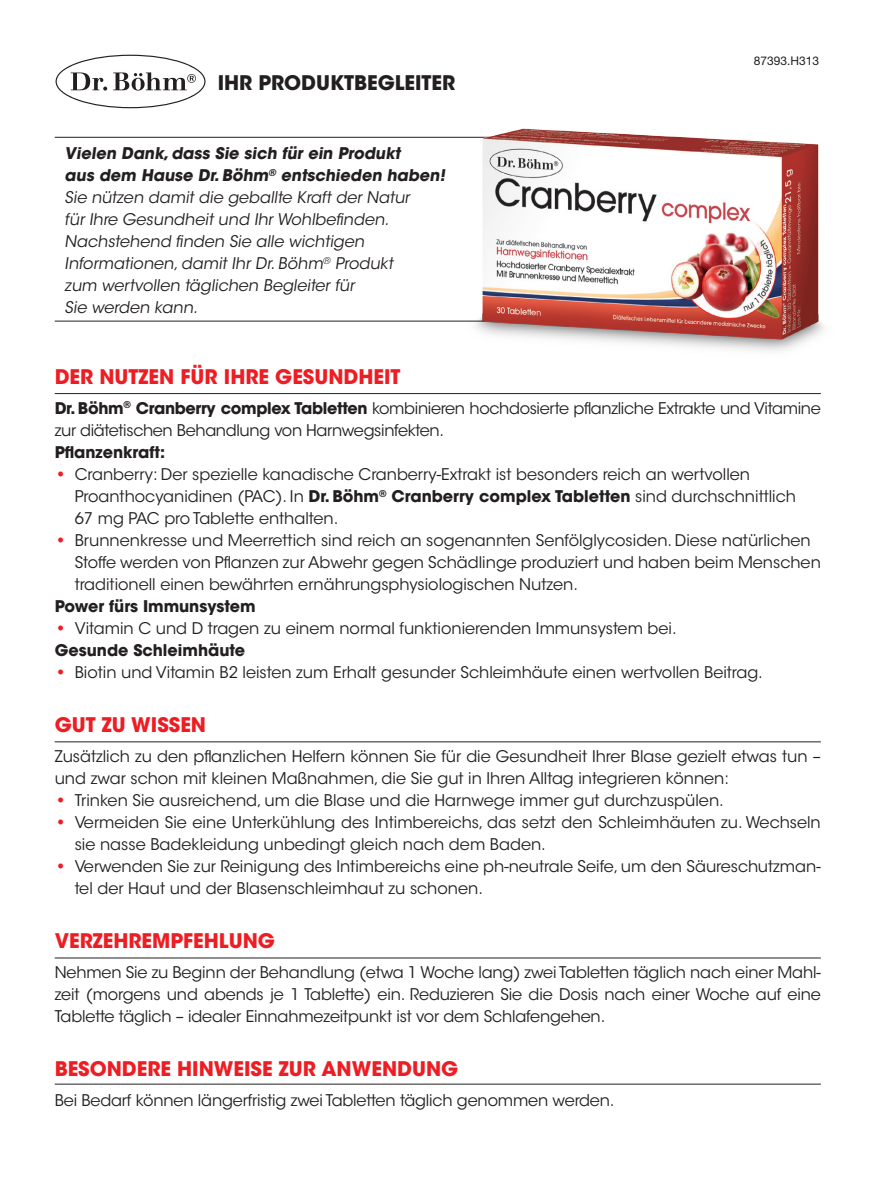
<style>
.page{position:relative;width:876px;height:1188px;background:#fff}
.page>*{position:absolute;margin:0;border:0;box-sizing:border-box;transform-origin:0 0}
.t1{font:700 20px "ITC Avant Garde Std";color:#ee1d23}
.t2{font:700 20px "ITC Avant Garde Std";color:#231f20}
.t3{font:16px/22px "ITC Avant Garde Std";color:#231f20}
.t4{font:16px/22px "ITC Avant Garde Std";letter-spacing:-.02em;color:#231f20}
.t5{font:700 16px "ITC Avant Garde Std";color:#231f20}
.t6{font:12px "Helvetica Neue LT Std";color:#231f20}
.s1{font-weight:700}
.s2{font-weight:700;color:#ee1d23}
</style>
<div class="page">
<svg style="left:55px;top:55px;width:150px;height:53px"></svg>
<hr style="left:55px;top:137px;width:493px;height:1px;background:#231f20">
<hr style="left:55px;top:320px;width:652px;height:1px;background:#231f20">
<img style="left:453px;top:128px;width:371px;height:223px">
<hr style="left:55px;top:393px;width:765px;height:1px;background:#231f20">
<hr style="left:55px;top:741px;width:765px;height:1px;background:#231f20">
<hr style="left:55px;top:957px;width:765px;height:1px;background:#231f20">
<hr style="left:55px;top:1083px;width:765px;height:1px;background:#231f20">
<p class="t2" style="left:217px;top:70px;width:239px">IHR PRODUKTBEGLEITER</p>
<p class="t3" style="left:65px;top:142px;width:384px"><span class="s1">Vielen Dank,dass Sie sich für ein Produkt<br>aus dem Hause Dr.Böhm</span><sup>®</sup> <span class="s1">entschieden haben!<br></span>Sie nützen damit die geballte Kraft der Natur<br>für Ihre Gesundheit und Ihr Wohlbefinden.<br>Nachstehend finden Sie alle wichtigen Informationen,damit Ihr Dr.Böhm<sup>®</sup> Produkt<br>zum wertvollen täglichen Begleiter für<br>Sie werden kann.</p>
<p class="t6" style="left:753px;top:53px;width:67px">87393.H313</p>
<p class="t1" style="left:55px;top:363px;width:347px">DER NUTZEN FÜR IHRE GESUNDHEIT</p>
<p class="t4" style="left:55px;top:397px;width:767px"><span class="s1">Dr. Böhm</span><sup>®</sup> <span class="s1">Cranberry complex Tabletten</span> kombinieren hochdosierte pflanzliche Extrakte und Vitamine zur diätetischen Behandlung von Harnwegsinfekten.</p>
<p class="t5" style="left:55px;top:441px;width:112px">Pflanzenkraft:</p>
<p class="t3" style="left:75px;top:463px;width:722px;text-indent:-20px"><span class="s2">•</span> Cranberry: Der spezielle kanadische Cranberry-Extrakt ist besonders reich an wertvollen<br>Proanthocyanidinen (PAC). In <span class="s1">Dr. Böhm</span><sup>®</sup> <span class="s1">Cranberry complex Tabletten</span> sind durchschnittlich<br>67 mg PAC pro Tablette enthalten.</p>
<p class="t3" style="left:75px;top:529px;width:747px;text-indent:-20px"><span class="s2">•</span> Brunnenkresse und Meerrettich sind reich an sogenannten Senfölglycosiden. Diese natürlichen<br>Stoffe werden von Pflanzen zur Abwehr gegen Schädlinge produziert und haben beim Menschen traditionell einen bewährten ernährungsphysiologischen Nutzen.</p>
<p class="t5" style="left:55px;top:595px;width:202px">Power fürs Immunsystem</p>
<p class="t3" style="left:55px;top:617px;width:623px"><span class="s2">•</span> Vitamin C und D tragen zu einem normal funktionierenden Immunsystem bei.<br><span class="s1">Gesunde Schleimhäute</span></p>
<p class="t3" style="left:55px;top:661px;width:709px"><span class="s2">•</span> Biotin und Vitamin B2 leisten zum Erhalt gesunder Schleimhäute einen wertvollen Beitrag.</p>
<p class="t1" style="left:55px;top:711px;width:153px">GUT ZU WISSEN</p>
<p class="t3" style="left:55px;top:745px;width:767px">Zusätzlich zu den pflanzlichen Helfern können Sie für die Gesundheit Ihrer Blase gezielt etwas tun – und zwar schon mit kleinen Maßnahmen, die Sie gut in Ihren Alltag integrieren können:</p>
<p class="t3" style="left:55px;top:789px;width:670px"><span class="s2">•</span> Trinken Sie ausreichend, um die Blase und die Harnwege immer gut durchzuspülen.</p>
<p class="t3" style="left:75px;top:811px;width:747px;text-indent:-20px"><span class="s2">•</span> Vermeiden Sie eine Unterkühlung des Intimbereichs, das setzt den Schleimhäuten zu. Wechseln sie nasse Badekleidung unbedingt gleich nach dem Baden.</p>
<p class="t3" style="left:75px;top:855px;width:747px;text-indent:-20px"><span class="s2">•</span> Verwenden Sie zur Reinigung des Intimbereichs eine ph-neutrale Seife, um den Säureschutzman&shy;tel der Haut und der Blasenschleimhaut zu schonen.</p>
<p class="t1" style="left:55px;top:927px;width:222px">VERZEHREMPFEHLUNG</p>
<p class="t3" style="left:55px;top:961px;width:767px;text-align:justify">Nehmen Sie zu Beginn der Behandlung (etwa 1 Woche lang) zwei Tabletten täglich nach einer Mahl&shy;zeit (morgens und abends je 1 Tablette) ein. Reduzieren Sie die Dosis nach einer Woche auf eine Tablette täglich – idealer Einnahmezeitpunkt ist vor dem Schlafengehen.</p>
<p class="t1" style="left:55px;top:1055px;width:405px">BESONDERE HINWEISE ZUR ANWENDUNG</p>
<p class="t3" style="left:55px;top:1089px;width:561px">Bei Bedarf können längerfristig zwei Tabletten täglich genommen werden.</p>
</div>
